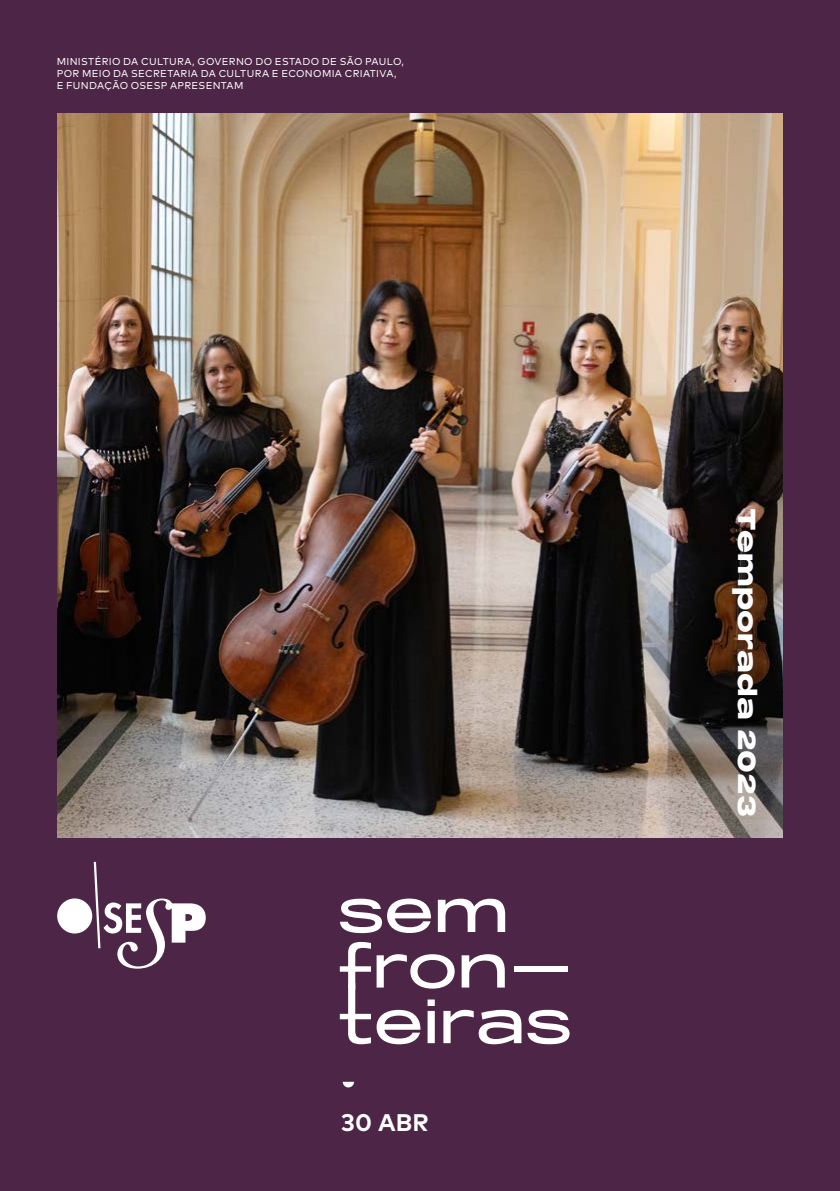
<style>
.page{position:relative;width:840px;height:1191px;background:#fff}
.page>*{position:absolute;margin:0;border:0;box-sizing:border-box;transform-origin:0 0}
.t1{font:900 24px "PP Monument Extended";letter-spacing:.005em;color:#fff}
.t2{font:700 24px "Mark Pro";color:#fff}
.t3{font:10px/12px "Mark Pro";letter-spacing:.035em;color:#fff}
</style>
<div class="page">
<div style="left:0;top:0;width:839px;height:1191px;background:#4d2546"></div>
<img style="left:57px;top:113px;width:725px;height:725px">
<div style="left:57px;top:898px;width:35px;height:35px;background:#fff;border-radius:50%"></div>
<svg style="left:94px;top:861px;width:112px;height:107px"></svg>
<svg style="left:342px;top:1081px;width:12px;height:6px"></svg>
<svg style="left:340px;top:898px;width:91px;height:35px"></svg>
<svg style="left:437px;top:898px;width:68px;height:34px"></svg>
<div style="left:514px;top:966px;width:54px;height:5px;background:#fff"></div>
<svg style="left:527px;top:1009px;width:42px;height:35px"></svg>
<svg style="left:339px;top:942px;width:182px;height:102px"></svg>
<p class="t3" style="left:57px;top:54px;width:348px">MINISTÉRIO DA CULTURA, GOVERNO DO ESTADO DE SÃO PAULO,<br>POR MEIO DA SECRETARIA DA CULTURA E ECONOMIA CRIATIVA,<br>E FUNDAÇÃO OSESP APRESENTAM</p>
<h1 class="t2" style="left:341px;top:1104px;width:89px">30 ABR</h1>
<h1 class="t1" style="left:763px;top:508px;width:310px;rotate:90deg">Temporada 2023</h1>
</div>
